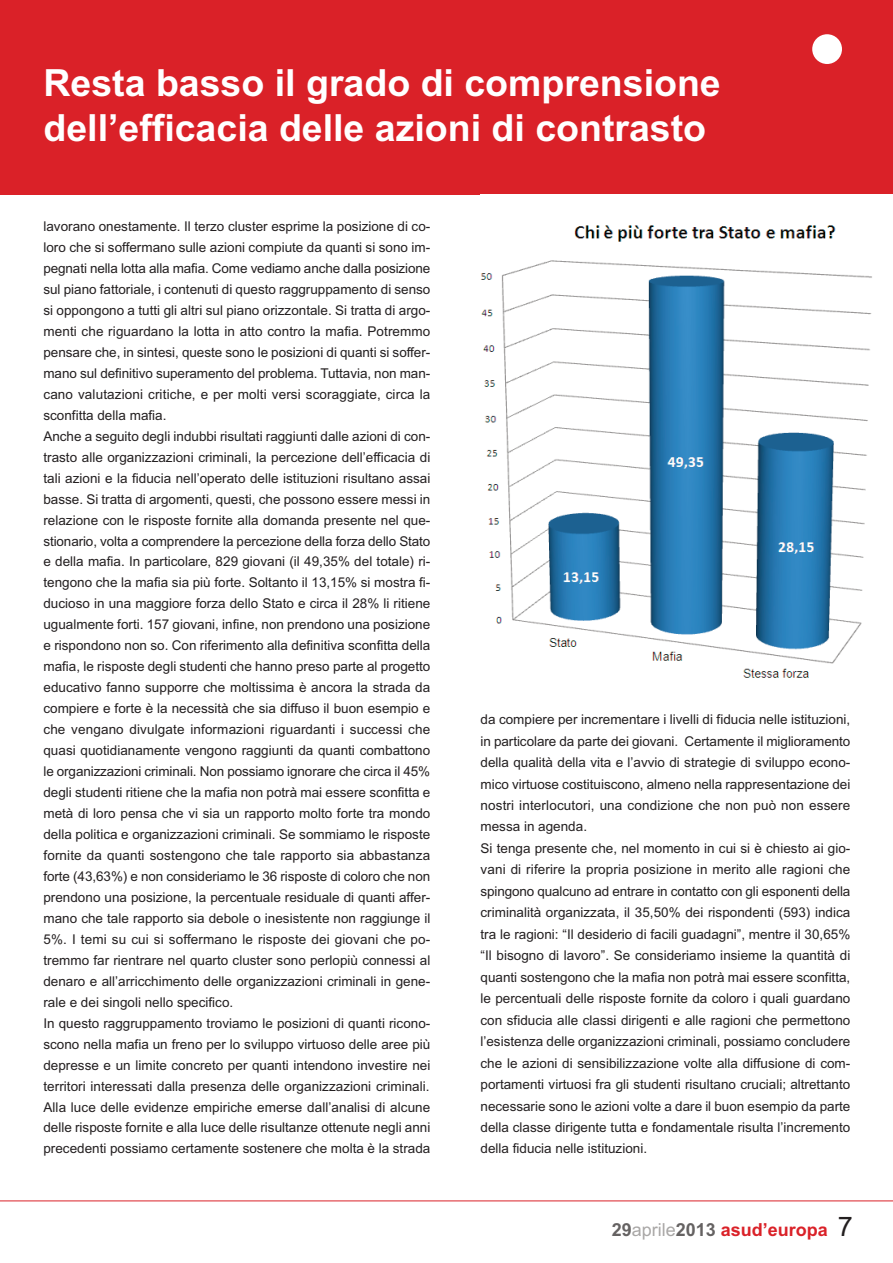
<style>
.page{position:relative;width:893px;height:1263px;background:#fff}
.page>*{position:absolute;margin:0;border:0;box-sizing:border-box;transform-origin:0 0}
.t1{font:700 37.5px/45px "Arial";color:#fff}
.t2{font:700 18px "Arial";color:#da2128}
.t3{font:13.5px/21px "Arial";color:#231f20}
.s1{color:#656262}
.s2{font-weight:400;color:#a9a7a6}
.s3{font-weight:400;font-size:27px;color:#231f20}
</style>
<div class="page">
<div style="left:0;top:0;width:892px;height:194px;background:#da2128"></div>
<hr style="left:0;top:1201px;width:892px;height:1px;background:#da2128">
<div style="left:812px;top:34px;width:30px;height:30px;background:#fff;border-radius:50%"></div>
<img style="left:480px;top:225px;width:392px;height:453px">
<h1 class="t1" style="left:43px;top:64px;width:678px">Resta basso il grado di comprensione dell’efficacia delle azioni di contrasto</h1>
<p class="t3" style="left:43px;top:217px;width:388px">lavorano onestamente. Il terzo cluster esprime la posizione di co&shy;loro che si soffermano sulle azioni compiute da quanti si sono im&shy;pegnati nella lotta alla mafia. Come vediamo anche dalla posizione sul piano fattoriale, i contenuti di questo raggruppamento di senso si oppongono a tutti gli altri sul piano orizzontale. Si tratta di argo&shy;menti che riguardano la lotta in atto contro la mafia. Potremmo pensare che, in sintesi, queste sono le posizioni di quanti si soffer&shy;mano sul definitivo superamento del problema. Tuttavia, non man&shy;cano valutazioni critiche, e per molti versi scoraggiate, circa la sconfitta della mafia.<br>Anche a seguito degli indubbi risultati raggiunti dalle azioni di con&shy;trasto alle organizzazioni criminali, la percezione dell’efficacia di tali azioni e la fiducia nell’operato delle istituzioni risultano assai basse. Si tratta di argomenti, questi, che possono essere messi in relazione con le risposte fornite alla domanda presente nel que&shy;stionario, volta a comprendere la percezione della forza dello Stato e della mafia. In particolare, 829 giovani (il 49,35% del totale) ri&shy;tengono che la mafia sia più forte. Soltanto il 13,15% si mostra fi&shy;ducioso in una maggiore forza dello Stato e circa il 28% li ritiene ugualmente forti. 157 giovani, infine, non prendono una posizione e rispondono non so. Con riferimento alla definitiva sconfitta della mafia, le risposte degli studenti che hanno preso parte al progetto educativo fanno supporre che moltissima è ancora la strada da compiere e forte è la necessità che sia diffuso il buon esempio e che vengano divulgate informazioni riguardanti i successi che quasi quotidianamente vengono raggiunti da quanti combattono le organizzazioni criminali. Non possiamo ignorare che circa il 45% degli studenti ritiene che la mafia non potrà mai essere sconfitta e metà di loro pensa che vi sia un rapporto molto forte tra mondo della politica e organizzazioni criminali. Se sommiamo le risposte fornite da quanti sostengono che tale rapporto sia abbastanza forte (43,63%) e non consideriamo le 36 risposte di coloro che non prendono una posizione, la percentuale residuale di quanti affer&shy;mano che tale rapporto sia debole o inesistente non raggiunge il 5%. I temi su cui si soffermano le risposte dei giovani che po&shy;tremmo far rientrare nel quarto cluster sono perlopiù connessi al denaro e all’arricchimento delle organizzazioni criminali in gene&shy;rale e dei singoli nello specifico.<br>In questo raggruppamento troviamo le posizioni di quanti ricono&shy;scono nella mafia un freno per lo sviluppo virtuoso delle aree più depresse e un limite concreto per quanti intendono investire nei territori interessati dalla presenza delle organizzazioni criminali.<br>Alla luce delle evidenze empiriche emerse dall’analisi di alcune delle risposte fornite e alla luce delle risultanze ottenute negli anni precedenti possiamo certamente sostenere che molta è la strada</p>
<p class="t3" style="left:480px;top:710px;width:371px;line-height:21.5px">da compiere per incrementare i livelli di fiducia nelle istituzioni, in particolare da parte dei giovani. Certamente il miglioramento della qualità della vita e l’avvio di strategie di sviluppo econo&shy;mico virtuose costituiscono, almeno nella rappresentazione dei nostri interlocutori, una condizione che non può non essere messa in agenda.<br>Si tenga presente che, nel momento in cui si è chiesto ai gio&shy;vani di riferire la propria posizione in merito alle ragioni che spingono qualcuno ad entrare in contatto con gli esponenti della criminalità organizzata, il 35,50% dei rispondenti (593) indica tra le ragioni: “Il desiderio di facili guadagni”, mentre il 30,65% “Il bisogno di lavoro”. Se consideriamo insieme la quantità di quanti sostengono che la mafia non potrà mai essere sconfitta, le percentuali delle risposte fornite da coloro i quali guardano con sfiducia alle classi dirigenti e alle ragioni che permettono l’esistenza delle organizzazioni criminali, possiamo concludere che le azioni di sensibilizzazione volte alla diffusione di com&shy;portamenti virtuosi fra gli studenti risultano cruciali; altrettanto necessarie sono le azioni volte a dare il buon esempio da parte della classe dirigente tutta e fondamentale risulta l’incremento della fiducia nelle istituzioni.</p>
<h2 class="t2" style="left:611px;top:1223px;width:243px"><span class="s1">29</span><span class="s2">aprile</span><span class="s1">2013</span> asud’europa <span class="s3">7</span></h2>
</div>
